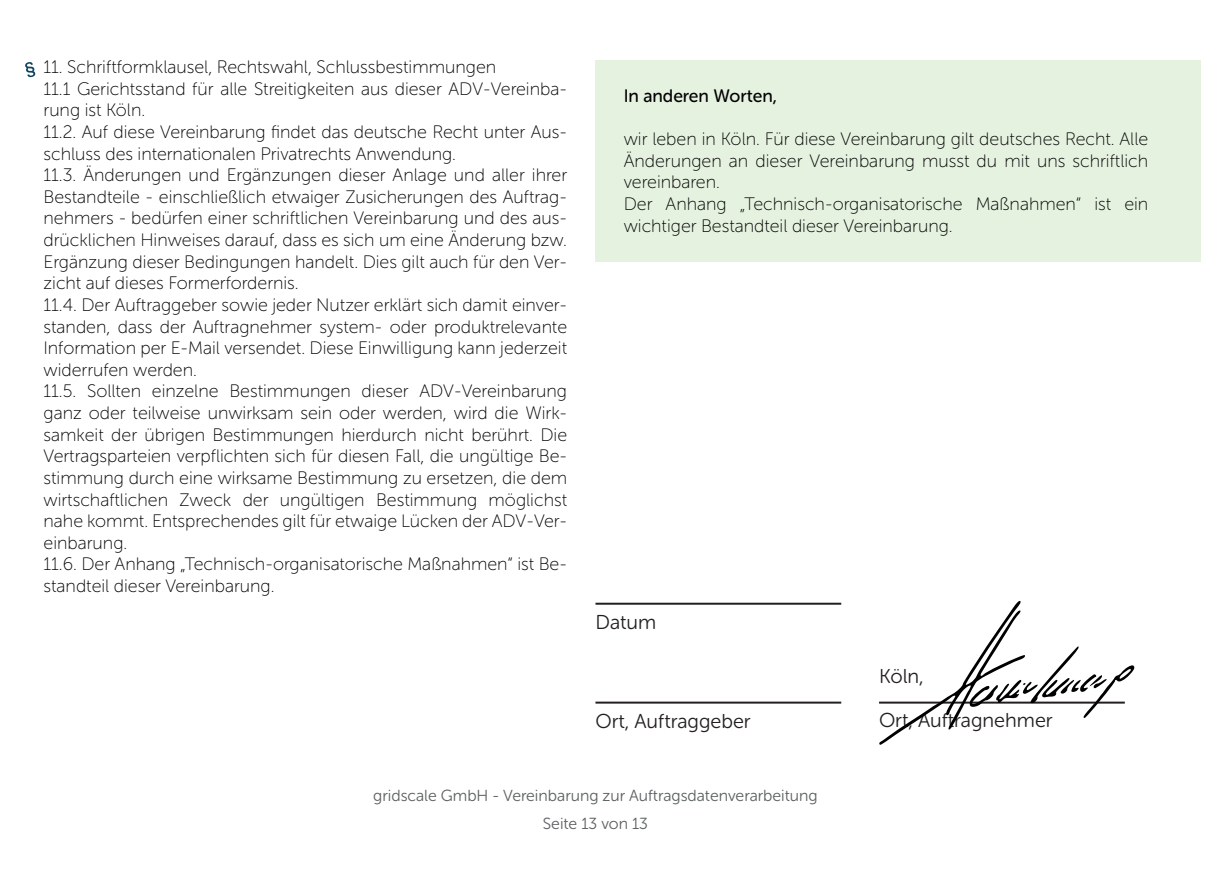
<style>
.page{position:relative;width:1208px;height:874px;background:#fff}
.page>*{position:absolute;margin:0;border:0;box-sizing:border-box;transform-origin:0 0}
.t1{font:20px "Museo Sans Rounded 300";color:#231f20}
.t2{font:18px/21.6px "Museo Sans Rounded 100";color:#030003}
.t3{font:18px/21.6px "Museo Sans Rounded 100";color:#000001}
.t4{font:18px "Museo Sans Rounded 500";color:#030003}
.t5{font:16px "Museo Sans Rounded 300";color:#5d6162}
</style>
<div class="page">
<div style="left:595px;top:60px;width:606px;height:201px;background:#e6f2e0"></div>
<svg style="left:25px;top:62px;width:10px;height:15px"></svg>
<hr style="left:595px;top:602px;width:246px;height:2px;background:#231f20">
<hr style="left:595px;top:701px;width:246px;height:2px;background:#231f20">
<svg style="left:879px;top:601px;width:255px;height:143px"></svg>
<p class="t2" style="left:44px;top:56px;width:525px">11. Schriftformklausel, Rechtswahl, Schlussbestimmungen<br>11.1 Gerichtsstand für alle Streitigkeiten aus dieser ADV-Vereinba&shy;rung ist Köln.<br>11.2. Auf diese Vereinbarung findet das deutsche Recht unter Aus&shy;schluss des internationalen Privatrechts Anwendung.<br>11.3. Änderungen und Ergänzungen dieser Anlage und aller ihrer Bestandteile - einschließlich etwaiger Zusicherungen des Auftrag&shy;nehmers - bedürfen einer schriftlichen Vereinbarung und des aus&shy;drücklichen Hinweises darauf, dass es sich um eine Änderung bzw.<br>Ergänzung dieser Bedingungen handelt. Dies gilt auch für den Ver&shy;zicht auf dieses Formerfordernis.<br>11.4. Der Auftraggeber sowie jeder Nutzer erklärt sich damit einver&shy;standen, dass der Auftragnehmer system- oder produktrelevante Information per E-Mail versendet. Diese Einwilligung kann jederzeit widerrufen werden.<br>11.5. Sollten einzelne Bestimmungen dieser ADV-Vereinbarung ganz oder teilweise unwirksam sein oder werden, wird die Wirk&shy;samkeit der übrigen Bestimmungen hierdurch nicht berührt. Die Vertragsparteien verpflichten sich für diesen Fall, die ungültige Be&shy;stimmung durch eine wirksame Bestimmung zu ersetzen, die dem wirtschaftlichen Zweck der ungültigen Bestimmung möglichst nahe kommt. Entsprechendes gilt für etwaige Lücken der ADV-Ver&shy;einbarung.<br>11.6. Der Anhang „Technisch-organisatorische Maßnahmen“ ist Be&shy;standteil dieser Vereinbarung.</p>
<p class="t4" style="left:624px;top:86px;width:155px">In anderen Worten,</p>
<p class="t3" style="left:624px;top:128px;width:526px">wir leben in Köln. Für diese Vereinbarung gilt deutsches Recht. Alle Änderungen an dieser Vereinbarung musst du mit uns schriftlich vereinbaren.<br>Der Anhang „Technisch-organisatorische Maßnahmen“ ist ein wichtiger Bestandteil dieser Vereinbarung.</p>
<p class="t1" style="left:595px;top:611px;width:62px">Datum</p>
<p class="t1" style="left:879px;top:664px;width:46px">Köln,</p>
<p class="t1" style="left:595px;top:709px;width:157px">Ort, Auftraggeber</p>
<p class="t1" style="left:879px;top:708px;width:175px">Ort, Auftragnehmer</p>
<p class="t5" style="left:373px;top:786px;width:446px">gridscale GmbH - Vereinbarung zur Auftragsdatenverarbeitung</p>
<p class="t5" style="left:543px;top:813px;width:107px">Seite 13 von 13</p>
</div>
